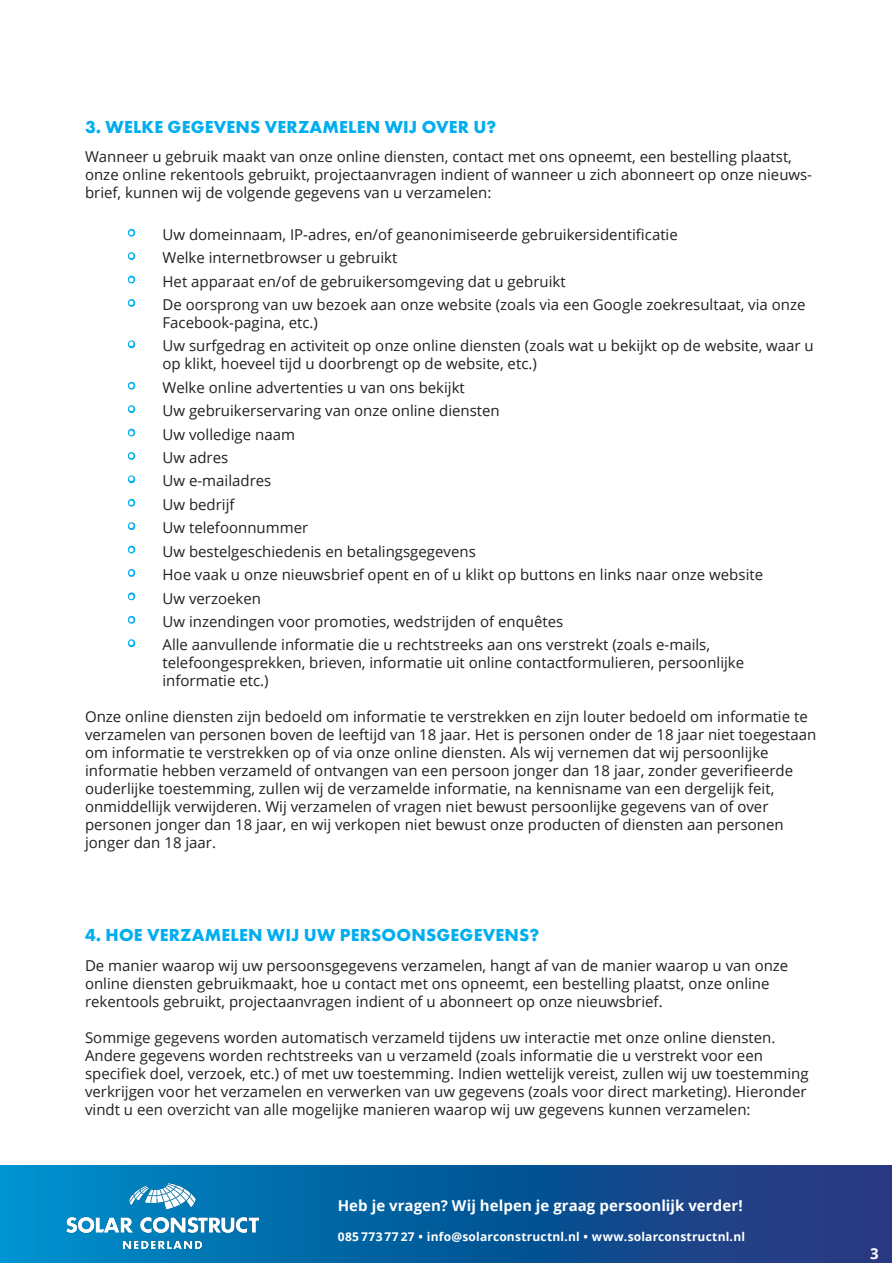
<style>
.page{position:relative;width:893px;height:1263px;background:#fff}
.page>*{position:absolute;margin:0;border:0;box-sizing:border-box;transform-origin:0 0}
.t1{font:700 18px "Futura PT";letter-spacing:.01em;color:#00aeef}
.t2{font:15px/18px "Open Sans";color:#231f20}
.t3{font:700 15px "Open Sans";letter-spacing:.005em;color:#fff}
.t4{font:700 12px "Open Sans";letter-spacing:.015em;color:#fff}
.s1{font-size:19.5px;color:#00aeef}
</style>
<div class="page">
<img style="left:0;top:1165px;width:892px;height:98px">
<img style="left:67px;top:1183px;width:191px;height:65px">
<p class="t1" style="left:85px;top:115px;width:413px">3. WELKE GEGEVENS VERZAMELEN WIJ OVER U?</p>
<p class="t2" style="left:85px;top:148px;width:729px">Wanneer u gebruik maakt van onze online diensten, contact met ons opneemt, een bestelling plaatst, onze online rekentools gebruikt, projectaanvragen indient of wanneer u zich abonneert op onze nieuws&shy;brief, kunnen wij de volgende gegevens van u verzamelen:</p>
<p class="t2" style="left:128px;top:225px;width:551px"><span class="s1">•</span> Uw domeinnaam, IP-adres, en/of geanonimiseerde gebruikersidentificatie</p>
<p class="t2" style="left:128px;top:248px;width:271px"><span class="s1">•</span> Welke internetbrowser u gebruikt</p>
<p class="t2" style="left:128px;top:272px;width:439px"><span class="s1">•</span> Het apparaat en/of de gebruikersomgeving dat u gebruikt</p>
<p class="t2" style="left:162px;top:295px;width:645px;text-indent:-35px"><span class="s1">•</span> De oorsprong van uw bezoek aan onze website (zoals via een Google zoekresultaat, via onze<br>Facebook-pagina, etc.)</p>
<p class="t2" style="left:162px;top:337px;width:653px;text-indent:-35px"><span class="s1">•</span> Uw surfgedrag en activiteit op onze online diensten (zoals wat u bekijkt op de website, waar u op klikt, hoeveel tijd u doorbrengt op de website, etc.)</p>
<p class="t2" style="left:128px;top:378px;width:339px"><span class="s1">•</span> Welke online advertenties u van ons bekijkt</p>
<p class="t2" style="left:128px;top:401px;width:373px"><span class="s1">•</span> Uw gebruikerservaring van onze online diensten</p>
<p class="t2" style="left:128px;top:425px;width:169px"><span class="s1">•</span> Uw volledige naam</p>
<p class="t2" style="left:128px;top:448px;width:102px"><span class="s1">•</span> Uw adres</p>
<p class="t2" style="left:128px;top:472px;width:145px"><span class="s1">•</span> Uw e-mailadres</p>
<p class="t2" style="left:128px;top:495px;width:108px"><span class="s1">•</span> Uw bedrijf</p>
<p class="t2" style="left:128px;top:518px;width:182px"><span class="s1">•</span> Uw telefoonnummer</p>
<p class="t2" style="left:128px;top:542px;width:349px"><span class="s1">•</span> Uw bestelgeschiedenis en betalingsgegevens</p>
<p class="t2" style="left:128px;top:565px;width:637px"><span class="s1">•</span> Hoe vaak u onze nieuwsbrief opent en of u klikt op buttons en links naar onze website</p>
<p class="t2" style="left:128px;top:589px;width:135px"><span class="s1">•</span> Uw verzoeken</p>
<p class="t2" style="left:128px;top:612px;width:437px"><span class="s1">•</span> Uw inzendingen voor promoties, wedstrijden of enquêtes</p>
<p class="t2" style="left:128px;top:635px;width:584px"><span class="s1">•</span> Alle aanvullende informatie die u rechtstreeks aan ons verstrekt (zoals e-mails,</p>
<p class="t2" style="left:162px;top:653px;width:583px">telefoongesprekken, brieven, informatie uit online contactformulieren, persoonlijke</p>
<p class="t2" style="left:162px;top:671px;width:108px">informatie etc.)</p>
<p class="t2" style="left:85px;top:707px;width:733px">Onze online diensten zijn bedoeld om informatie te verstrekken en zijn louter bedoeld om informatie te verzamelen van personen boven de leeftijd van 18 jaar. Het is personen onder de 18 jaar niet toegestaan om informatie te verstrekken op of via onze online diensten. Als wij vernemen dat wij persoonlijke</p>
<p class="t2" style="left:85px;top:761px;width:710px">informatie hebben verzameld of ontvangen van een persoon jonger dan 18 jaar, zonder geverifieerde ouderlijke toestemming, zullen wij de verzamelde informatie, na kennisname van een dergelijk feit,</p>
<p class="t2" style="left:85px;top:797px;width:685px">onmiddellijk verwijderen. Wij verzamelen of vragen niet bewust persoonlijke gegevens van of over</p>
<p class="t2" style="left:85px;top:815px;width:700px">personen jonger dan 18 jaar, en wij verkopen niet bewust onze producten of diensten aan personen jonger dan 18 jaar.</p>
<p class="t1" style="left:85px;top:923px;width:456px">4. HOE VERZAMELEN WIJ UW PERSOONSGEGEVENS?</p>
<p class="t2" style="left:85px;top:956px;width:705px">De manier waarop wij uw persoonsgegevens verzamelen, hangt af van de manier waarop u van onze online diensten gebruikmaakt, hoe u contact met ons opneemt, een bestelling plaatst, onze online</p>
<p class="t2" style="left:85px;top:992px;width:579px">rekentools gebruikt, projectaanvragen indient of u abonneert op onze nieuwsbrief.</p>
<p class="t2" style="left:85px;top:1028px;width:692px">Sommige gegevens worden automatisch verzameld tijdens uw interactie met onze online diensten.</p>
<p class="t2" style="left:85px;top:1046px;width:725px">Andere gegevens worden rechtstreeks van u verzameld (zoals informatie die u verstrekt voor een specifiek doel, verzoek, etc.) of met uw toestemming. Indien wettelijk vereist, zullen wij uw toestemming verkrijgen voor het verzamelen en verwerken van uw gegevens (zoals voor direct marketing). Hieronder vindt u een overzicht van alle mogelijke manieren waarop wij uw gegevens kunnen verzamelen:</p>
<p class="t3" style="left:338px;top:1195px;width:407px">Heb je vragen? Wij helpen je graag persoonlijk verder!</p>
<p class="t4" style="left:338px;top:1228px;width:409px">085 773 77 27 • info@solarconstructnl.nl • www.solarconstructnl.nl</p>
<p class="t3" style="left:870px;top:1243px;width:10px">3</p>
</div>
